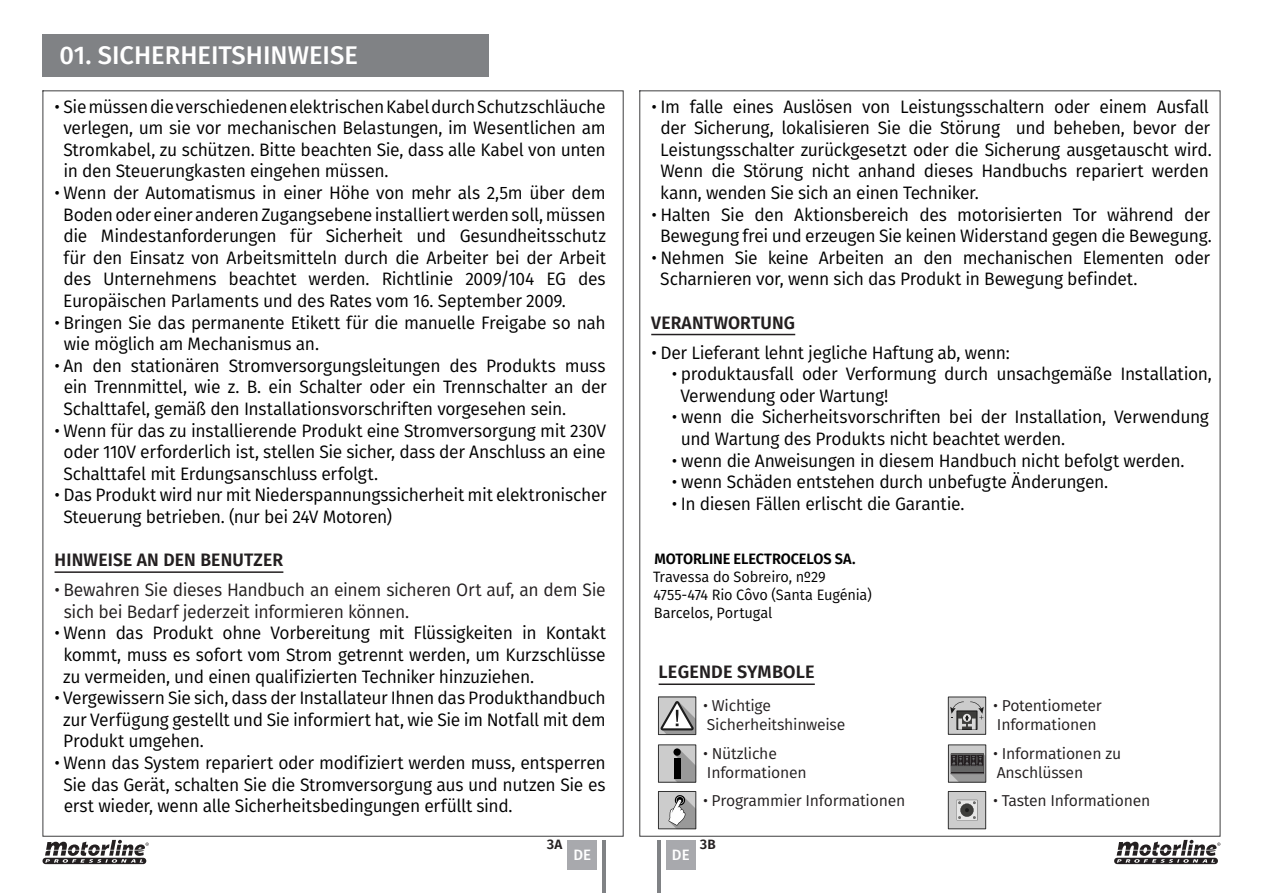
<style>
.page{position:relative;width:1263px;height:893px;background:#fff}
.page>*{position:absolute;margin:0;border:0;box-sizing:border-box;transform-origin:0 0}
.t1{font:500 25.5px "Fira Sans";color:#fff}
.t2{font:18px/21.6px "Fira Sans";letter-spacing:-.02em;color:#000;text-align:justify}
.t3{font:18px/21.6px "Fira Sans";letter-spacing:-.02em;color:#231f20}
._0_AVISOS_TITULO{font:600 18px "Fira Sans";letter-spacing:.01em;color:#231f20}
.t4{font:15.75px/18.9px "Fira Sans";letter-spacing:-.015em;color:#231f20}
._1_1_AVISOS-TEXTO-su{font:15px "Fira Sans";letter-spacing:-.01em;color:#000}
._1_1_AVISOS-TEXTO-su-2{font:600 15px "Fira Sans";letter-spacing:-.01em;color:#000}
.t5{font:500 15px "Fira Sans";color:#fff}
.t6{font:600 13.5px "Fira Sans";color:#231f20}
</style>
<div class="page">
<div style="left:43px;top:34px;width:446px;height:43px;background:#808285"></div>
<div style="left:666px;top:840px;width:30px;height:29px;background:#a8a9ad"></div>
<div style="left:567px;top:840px;width:30px;height:29px;background:#a8a9ad"></div>
<hr style="left:603px;top:840px;width:3px;height:53px;background:#808285">
<hr style="left:657px;top:840px;width:3px;height:53px;background:#808285">
<svg style="left:1114px;top:840px;width:106px;height:24px"></svg>
<svg style="left:43px;top:840px;width:106px;height:24px"></svg>
<hr style="left:55px;top:571px;width:228px;height:2px;background:#231f20">
<hr style="left:651px;top:334px;width:144px;height:1px;background:#231f20">
<hr style="left:659px;top:683px;width:156px;height:2px;background:#231f20">
<div style="left:948px;top:745px;width:38px;height:37px;background:#ccc"></div>
<div style="left:948px;top:744px;width:38px;height:39px;border:1px solid #333"></div>
<svg style="left:950px;top:754px;width:36px;height:28px"></svg>
<div style="left:658px;top:791px;width:38px;height:38px;background:#ccc"></div>
<div style="left:658px;top:791px;width:38px;height:38px;border:1px solid #333"></div>
<svg style="left:668px;top:794px;width:28px;height:35px"></svg>
<div style="left:658px;top:697px;width:38px;height:38px;background:#ccc"></div>
<svg style="left:660px;top:701px;width:34px;height:32px"></svg>
<div style="left:658px;top:697px;width:38px;height:38px;border:1px solid #333"></div>
<div style="left:658px;top:745px;width:38px;height:37px;background:#ccc"></div>
<svg style="left:674px;top:751px;width:20px;height:30px"></svg>
<div style="left:674px;top:759px;width:6px;height:20px;background:#000"></div>
<div style="left:673px;top:748px;width:8px;height:8px;background:#000;border-radius:50%"></div>
<div style="left:658px;top:744px;width:38px;height:39px;border:1px solid #333"></div>
<div style="left:948px;top:791px;width:38px;height:38px;background:#ccc"></div>
<svg style="left:957px;top:801px;width:20px;height:19px"></svg>
<div style="left:948px;top:791px;width:38px;height:38px;border:1px solid #333"></div>
<div style="left:948px;top:697px;width:38px;height:37px;background:#ccc"></div>
<div style="left:948px;top:697px;width:38px;height:38px;border:1px solid #333"></div>
<svg style="left:956px;top:729px;width:21px;height:1px"></svg>
<svg style="left:950px;top:701px;width:34px;height:28px"></svg>
<p class="t1" style="left:60px;top:35px;width:300px">01. SICHERHEITSHINWEISE</p>
<p class="t2" style="left:63px;top:95px;width:544px;text-indent:-9px">• Sie müssen die verschiedenen elektrischen Kabel durch Schutzschläuche verlegen, um sie vor mechanischen Belastungen, im Wesentlichen am Stromkabel, zu schützen. Bitte beachten Sie, dass alle Kabel von unten in den Steuerungkasten eingehen müssen.</p>
<p class="t2" style="left:63px;top:181px;width:544px;text-indent:-9px">• Wenn der Automatismus in einer Höhe von mehr als 2,5m über dem Boden oder einer anderen Zugangsebene installiert werden soll, müssen die Mindestanforderungen für Sicherheit und Gesundheitsschutz für den Einsatz von Arbeitsmitteln durch die Arbeiter bei der Arbeit des Unternehmens beachtet werden. Richtlinie 2009/104 EG des Europäischen Parlaments und des Rates vom 16. September 2009.</p>
<p class="t2" style="left:64px;top:311px;width:543px;text-indent:-9px">• Bringen Sie das permanente Etikett für die manuelle Freigabe so nah wie möglich am Mechanismus an.</p>
<p class="t2" style="left:63px;top:354px;width:545px;text-indent:-9px">• An den stationären Stromversorgungsleitungen des Produkts muss ein Trennmittel, wie z. B. ein Schalter oder ein Trennschalter an der Schalttafel, gemäß den Installationsvorschriften vorgesehen sein.</p>
<p class="t2" style="left:63px;top:419px;width:544px;text-indent:-9px">• Wenn für das zu installierende Produkt eine Stromversorgung mit 230V oder 110V erforderlich ist, stellen Sie sicher, dass der Anschluss an eine Schalttafel mit Erdungsanschluss erfolgt.</p>
<p class="t2" style="left:63px;top:484px;width:545px;text-indent:-9px">• Das Produkt wird nur mit Niederspannungssicherheit mit elektronischer<br>Steuerung betrieben. (nur bei 24V Motoren)</p>
<p class="_0_AVISOS_TITULO" style="left:55px;top:545px;width:230px">HINWEISE AN DEN BENUTZER</p>
<p class="t3" style="left:64px;top:579px;width:543px;text-indent:-9px">• Bewahren Sie dieses Handbuch an einem sicheren Ort auf, an dem Sie sich bei Bedarf jederzeit informieren können.</p>
<p class="t2" style="left:63px;top:622px;width:544px;text-indent:-9px">• Wenn das Produkt ohne Vorbereitung mit Flüssigkeiten in Kontakt kommt, muss es sofort vom Strom getrennt werden, um Kurzschlüsse zu vermeiden, und einen qualifizierten Techniker hinzuziehen.</p>
<p class="t2" style="left:63px;top:687px;width:544px;text-indent:-9px">• Vergewissern Sie sich, dass der Installateur Ihnen das Produkthandbuch zur Verfügung gestellt und Sie informiert hat, wie Sie im Notfall mit dem Produkt umgehen.</p>
<p class="t2" style="left:63px;top:752px;width:544px;text-indent:-9px">• Wenn das System repariert oder modifiziert werden muss, entsperren Sie das Gerät, schalten Sie die Stromversorgung aus und nutzen Sie es erst wieder, wenn alle Sicherheitsbedingungen erfüllt sind.</p>
<p class="t2" style="left:660px;top:95px;width:553px;text-align:left;text-indent:-9px">• Im falle eines Auslösen von Leistungsschaltern oder einem Ausfall der Sicherung, lokalisieren Sie die Störung und beheben, bevor der Leistungsschalter zurückgesetzt oder die Sicherung ausgetauscht wird.<br>Wenn die Störung nicht anhand dieses Handbuchs repariert werden kann, wenden Sie sich an einen Techniker.</p>
<p class="t2" style="left:651px;top:203px;width:562px;text-align:center">• Halten Sie den Aktionsbereich des motorisierten Tor während der<br>Bewegung frei und erzeugen Sie keinen Widerstand gegen die Bewegung.</p>
<p class="t2" style="left:660px;top:246px;width:551px;text-indent:-9px">• Nehmen Sie keine Arbeiten an den mechanischen Elementen oder<br>Scharnieren vor, wenn sich das Produkt in Bewegung befindet.</p>
<p class="_0_AVISOS_TITULO" style="left:651px;top:307px;width:145px">VERANTWORTUNG</p>
<p class="t2" style="left:651px;top:341px;width:360px">• Der Lieferant lehnt jegliche Haftung ab, wenn:</p>
<p class="t2" style="left:680px;top:363px;width:533px;text-indent:-9px">• produktausfall oder Verformung durch unsachgemäße Installation,<br>Verwendung oder Wartung!</p>
<p class="t2" style="left:681px;top:406px;width:530px;text-indent:-9px">• wenn die Sicherheitsvorschriften bei der Installation, Verwendung und Wartung des Produkts nicht beachtet werden.</p>
<p class="t2" style="left:672px;top:449px;width:514px">• wenn die Anweisungen in diesem Handbuch nicht befolgt werden.</p>
<p class="t2" style="left:672px;top:471px;width:438px">• wenn Schäden entstehen durch unbefugte Änderungen.</p>
<p class="t2" style="left:672px;top:492px;width:294px">• In diesen Fällen erlischt die Garantie.</p>
<p class="_1_1_AVISOS-TEXTO-su-2" style="left:654px;top:546px;width:203px">MOTORLINE ELECTROCELOS SA.</p>
<p class="_1_1_AVISOS-TEXTO-su" style="left:653px;top:565px;width:174px">Travessa do Sobreiro, nº29</p>
<p class="_1_1_AVISOS-TEXTO-su" style="left:653px;top:583px;width:220px">4755-474 Rio Côvo (Santa Eugénia)</p>
<p class="_1_1_AVISOS-TEXTO-su" style="left:654px;top:601px;width:120px">Barcelos, Portugal</p>
<p class="_0_AVISOS_TITULO" style="left:659px;top:657px;width:158px">LEGENDE SYMBOLE</p>
<p class="t4" style="left:703px;top:696px;width:144px">• Wichtige<br>Sicherheitshinweise</p>
<p class="t4" style="left:703px;top:744px;width:105px">• Nützliche<br>Informationen</p>
<p class="t4" style="left:703px;top:790px;width:204px">• Programmier Informationen</p>
<p class="t4" style="left:993px;top:696px;width:110px">• Potentiometer<br>Informationen</p>
<p class="t4" style="left:993px;top:744px;width:130px">• Informationen zu<br>Anschlüssen</p>
<p class="t4" style="left:993px;top:790px;width:159px">• Tasten Informationen</p>
<p class="t6" style="left:547px;top:833px;width:17px">3A</p>
<p class="t6" style="left:700px;top:833px;width:17px">3B</p>
<p class="t5" style="left:573px;top:842px;width:19px">DE</p>
<p class="t5" style="left:672px;top:842px;width:19px">DE</p>
</div>
